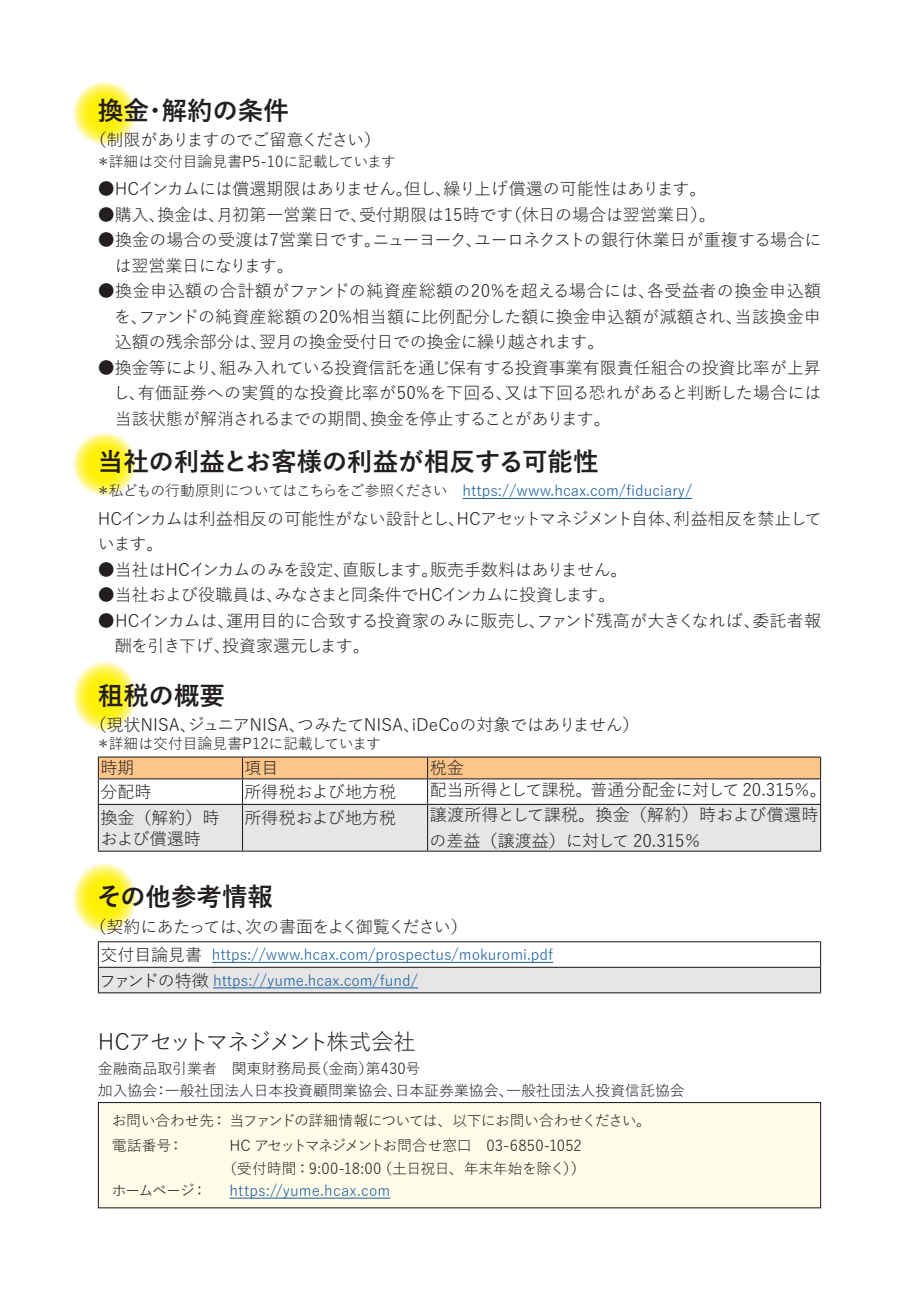
<style>
.page{position:relative;width:919px;height:1289px;background:#fff}
.page>*{position:absolute;margin:0;border:0;box-sizing:border-box;transform-origin:0 0}
.t1{font:700 25.5px "Yu Gothic";color:#231f20}
.t2{font:22.35px "Yu Gothic";letter-spacing:-.055em;color:#231f20}
.t3{font:16.95px/25.5px "Yu Gothic";letter-spacing:-.005em;color:#231f20}
.t4{font:16.95px "Yu Gothic";letter-spacing:-.025em;color:#231f20}
.t5{font:16.95px/25.5px "Yu Gothic";letter-spacing:-.03em;color:#231f20}
.t6{font:16.95px "Yu Gothic";letter-spacing:-.05em;color:#231f20}
.t7{font:16.95px "Yu Gothic";letter-spacing:-.04em;color:#231f20}
.t8{font:14.85px/25.5px "Yu Gothic";color:#175d9e}
.t9{font:14.85px/22.4px "Yu Gothic";color:#231f20}
.t10{font:14.85px/22.4px "Yu Gothic";letter-spacing:-.025em;color:#231f20;text-align:center}
.t11{font:14.85px/25.5px "Yu Gothic";letter-spacing:-.035em;color:#231f20}
.s1{color:#231f20}
.s2{font-weight:400}
.s3{font-size:16.95px;color:#231f20}
</style>
<div class="page">
<svg style="left:72px;top:81px;width:64px;height:64px;background:#fff458"></svg>
<svg style="left:72px;top:432px;width:64px;height:63px;background:#fff456"></svg>
<hr style="left:462px;top:498px;width:230px;height:1px;background:#175d9e">
<svg style="left:73px;top:661px;width:63px;height:70px"></svg>
<hr style="left:98px;top:756px;width:144px;height:1px;background:#231f20">
<hr style="left:242px;top:756px;width:185px;height:1px;background:#231f20">
<hr style="left:427px;top:756px;width:394px;height:1px;background:#231f20">
<svg style="left:98px;top:757px;width:723px;height:93px"></svg>
<hr style="left:98px;top:803px;width:144px;height:2px;background:#231f20">
<hr style="left:98px;top:805px;width:1px;height:45px;background:#231f20">
<hr style="left:242px;top:803px;width:185px;height:2px;background:#231f20">
<hr style="left:242px;top:805px;width:1px;height:45px;background:#231f20">
<hr style="left:427px;top:803px;width:394px;height:2px;background:#231f20">
<hr style="left:427px;top:805px;width:1px;height:45px;background:#231f20">
<hr style="left:820px;top:805px;width:1px;height:45px;background:#231f20">
<hr style="left:98px;top:850px;width:144px;height:1px;background:#231f20">
<hr style="left:242px;top:850px;width:185px;height:1px;background:#231f20">
<hr style="left:427px;top:850px;width:394px;height:1px;background:#231f20">
<svg style="left:73px;top:863px;width:63px;height:69px"></svg>
<div style="left:98px;top:967px;width:722px;height:25px;background:#e6e6e6"></div>
<hr style="left:98px;top:941px;width:723px;height:1px;background:#231f20">
<hr style="left:98px;top:966px;width:723px;height:1px;background:#231f20">
<svg style="left:98px;top:942px;width:1px;height:50px"></svg>
<svg style="left:820px;top:942px;width:1px;height:50px"></svg>
<hr style="left:98px;top:992px;width:723px;height:1px;background:#231f20">
<hr style="left:212px;top:962px;width:341px;height:1px;background:#175d9e">
<hr style="left:213px;top:987px;width:205px;height:1px;background:#175d9e">
<div style="left:98px;top:1102px;width:722px;height:105px;background:#fffde9"></div>
<hr style="left:229px;top:1197px;width:161px;height:1px;background:#175d9e">
<div style="left:98px;top:1101px;width:723px;height:107px;border:1px solid #231f20"></div>
<h1 class="t1" style="left:98px;top:96px;width:192px">換金・解約の条件</h1>
<p class="t6" style="left:89px;top:124px;width:293px">（制限がありますのでご留意ください）</p>
<p class="t9" style="left:96px;top:148px;width:301px">＊詳細は交付目論見書P5-10に記載しています</p>
<p class="t4" style="left:98px;top:173px;width:610px">●HCインカムには償還期限はありません。但し、繰り上げ償還の可能性はあります。</p>
<p class="t3" style="left:98px;top:199px;width:619px">●購入、換金は、月初第一営業日で、受付期限は15時です（休日の場合は翌営業日）。</p>
<p class="t3" style="left:115px;top:225px;width:708px;text-indent:-17px">●換金の場合の受渡は7営業日です。ニューヨーク、ユーロネクストの銀行休業日が重複する場合には翌営業日になります。</p>
<p class="t3" style="left:114px;top:276px;width:708px;text-align:justify;text-indent:-16px">●換金申込額の合計額がファンドの純資産総額の20%を超える場合には、各受益者の換金申込額を、ファンドの純資産総額の20%相当額に比例配分した額に換金申込額が減額され、当該換金申込額の残余部分は、翌月の換金受付日での換金に繰り越されます。</p>
<p class="t3" style="left:113px;top:352px;width:709px;text-align:justify;text-indent:-15px">●換金等により、組み入れている投資信託を通じ保有する投資事業有限責任組合の投資比率が上昇し、有価証券への実質的な投資比率が50%を下回る、又は下回る恐れがあると判断した場合には当該状態が解消されるまでの期間、換金を停止することがあります。</p>
<h1 class="t1" style="left:98px;top:447px;width:502px">当社の利益とお客様の利益が相反する可能性</h1>
<p class="t8" style="left:96px;top:476px;width:598px"><span class="s1">＊私どもの行動原則についてはこちらをご参照ください　</span>https://www.hcax.com/fiduciary/</p>
<p class="t5" style="left:98px;top:503px;width:725px">HCインカムは利益相反の可能性がない設計とし、HCアセットマネジメント自体、利益相反を禁止しています。</p>
<p class="t4" style="left:98px;top:554px;width:531px">●当社はHCインカムのみを設定、直販します。販売手数料はありません。</p>
<p class="t7" style="left:98px;top:579px;width:519px">●当社および役職員は、みなさまと同条件でHCインカムに投資します。</p>
<p class="t3" style="left:115px;top:605px;width:707px;text-indent:-17px">●HCインカムは、運用目的に合致する投資家のみに販売し、ファンド残高が大きくなれば、委託者報酬を引き下げ、投資家還元します。</p>
<h1 class="t1" style="left:98px;top:680px;width:180px">租税の概要<span class="s2">　　</span></h1>
<p class="t3" style="left:89px;top:710px;width:551px">（現状NISA、ジュニアNISA、つみたてNISA、iDeCoの対象ではありません）</p>
<p class="t9" style="left:96px;top:731px;width:287px">＊詳細は交付目論見書P12に記載しています</p>
<p class="t3" style="left:100px;top:753px;width:36px">時期</p>
<p class="t3" style="left:244px;top:753px;width:35px">項目</p>
<p class="t3" style="left:429px;top:753px;width:36px">税金</p>
<p class="t3" style="left:100px;top:777px;width:53px">分配時</p>
<p class="t3" style="left:244px;top:777px;width:153px">所得税および地方税</p>
<p class="t3" style="left:429px;top:774px;width:399px">配当所得として課税。普通分配金に対して 20.315％。</p>
<p class="t3" style="left:100px;top:804px;width:121px;line-height:21.3px">換金（解約）時および償還時</p>
<p class="t3" style="left:244px;top:802px;width:153px">所得税および地方税</p>
<p class="t3" style="left:429px;top:800px;width:390px">譲渡所得として課税。換金（解約）時および償還時の差益（譲渡益）に対して 20.315％</p>
<h1 class="t1" style="left:97px;top:882px;width:229px">その他参考情報<span class="s2">　　</span></h1>
<p class="t6" style="left:89px;top:910px;width:380px">（契約にあたっては、次の書面をよく御覧ください）</p>
<p class="t8" style="left:99px;top:940px;width:455px"><span class="s3">交付目論見書</span> https://www.hcax.com/prospectus/mokuromi.pdf<span class="s3">ファンドの特徴</span> https://yume.hcax.com/fund/</p>
<h2 class="t2" style="left:98px;top:1021px;width:319px">HCアセットマネジメント株式会社</h2>
<p class="t9" style="left:98px;top:1054px;width:588px">金融商品取引業者　関東財務局長（金商）第430号<br>加入協会：一般社団法人日本投資顧問業協会、日本証券業協会、一般社団法人投資信託協会</p>
<p class="t11" style="left:112px;top:1105px;width:541px">お問い合わせ先：当ファンドの詳細情報については、以下にお問い合わせください。電話番号：</p>
<p class="t10" style="left:222px;top:1132px;width:365px">HC アセットマネジメントお問合せ窓口　03-6850-1052（受付時間：9:00-18:00（土日祝日、年末年始を除く））</p>
<p class="t9" style="left:112px;top:1177px;width:97px">ホームページ：</p>
<p class="t8" style="left:229px;top:1175px;width:162px">https://yume.hcax.com</p>
</div>
